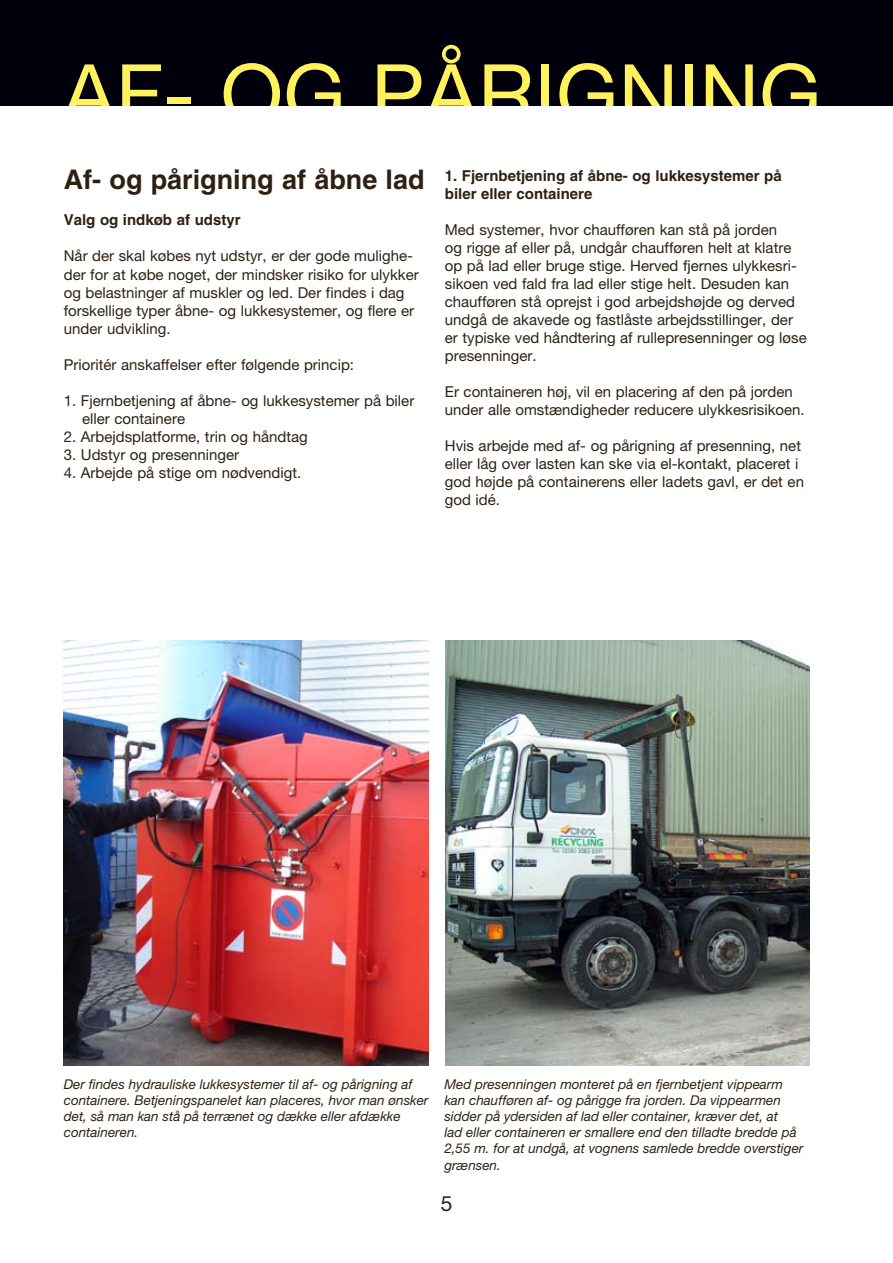
<style>
.page{position:relative;width:893px;height:1263px;background:#fff}
.page>*{position:absolute;margin:0;border:0;box-sizing:border-box;transform-origin:0 0}
.t1{font:82.5px "Helvetica Neue";color:#fff25d}
.t2{font:700 27px "Helvetica LT Std";color:#2e2113}
.t3{font:21px "Helvetica Neue LT Std";color:#2e2113}
.t4{font:15px/18px "Helvetica Neue LT Std";color:#2e2113}
.t5{font:700 15px/18px "Helvetica LT Std";color:#2e2113}
.t6{font:italic 13.5px/16.2px "Helvetica Neue LT Std";color:#2e2113}
</style>
<div class="page">
<div style="left:0;top:0;width:893px;height:106px;background:#00000d"></div>
<img style="left:64px;top:640px;width:364px;height:426px">
<img style="left:445px;top:640px;width:364px;height:426px">
<h1 class="t1" style="left:62px;top:45px;width:761px">AF- OG PÅRIGNING</h1>
<h2 class="t2" style="left:64px;top:163px;width:362px">Af- og pårigning af åbne lad</h2>
<p class="t5" style="left:64px;top:211px;width:178px">Valg og indkøb af udstyr</p>
<p class="t4" style="left:64px;top:247px;width:356px">Når der skal købes nyt udstyr, er der gode mulighe&shy;der for at købe noget, der mindsker risiko for ulykker og belastninger af muskler og led. Der findes i dag forskellige typer åbne- og lukkesystemer, og flere er under udvikling.</p>
<p class="t4" style="left:64px;top:355px;width:292px">Prioritér anskaffelser efter følgende princip:</p>
<p class="t4" style="left:82px;top:391px;width:334px;text-indent:-18px">1. Fjernbetjening af åbne- og lukkesystemer på biler eller containere</p>
<p class="t4" style="left:64px;top:427px;width:245px">2. Arbejdsplatforme, trin og håndtag</p>
<p class="t4" style="left:64px;top:445px;width:177px">3. Udstyr og presenninger</p>
<p class="t4" style="left:64px;top:463px;width:236px">4. Arbejde på stige om nødvendigt.</p>
<p class="t5" style="left:445px;top:166px;width:338px">1. Fjernbetjening af åbne- og lukkesystemer på biler eller containere</p>
<p class="t4" style="left:445px;top:220px;width:363px">Med systemer, hvor chaufføren kan stå på jorden<br>og rigge af eller på, undgår chaufføren helt at klatre op på lad eller bruge stige. H erved fjernes ulykkesri&shy;sikoen ved fald fra lad eller stige helt. Desuden kan chaufføren stå oprejst i god arbejdshøjde og derved undgå de akavede og fastlåste arbejdsstillinger, der er typiske ved håndtering af rullepresenninger og løse presenninger.</p>
<p class="t4" style="left:445px;top:382px;width:359px">Er containeren høj, vil en placering af den på jorden under alle omstændigheder reducere ulykkesrisikoen.</p>
<p class="t4" style="left:445px;top:436px;width:361px">Hvis arbejde med af- og pårigning af presenning, net eller låg over lasten kan ske via el-kontakt, placeret i god højde på containerens eller ladets gavl, er det en god idé.</p>
<p class="t6" style="left:64px;top:1075px;width:366px">Der findes hydrauliske lukkesystemer til af- og pårigning af containere. Betjeningspanelet kan placeres, hvor man ønsker det, så man kan stå på terrænet og dække eller afdække containeren.</p>
<p class="t6" style="left:444px;top:1075px;width:361px">Med presenningen monteret på en fjernbetjent vippearm kan chaufføren af- og pårigge fra jorden. Da vippearmen sidder på ydersiden af lad eller container, kræver det, at<br>lad eller containeren er smallere end den tilladte bredde på 2,55 m. for at undgå, at vognens samlede bredde overstiger grænsen.</p>
<h3 class="t3" style="left:441px;top:1191px;width:13px">5</h3>
</div>
